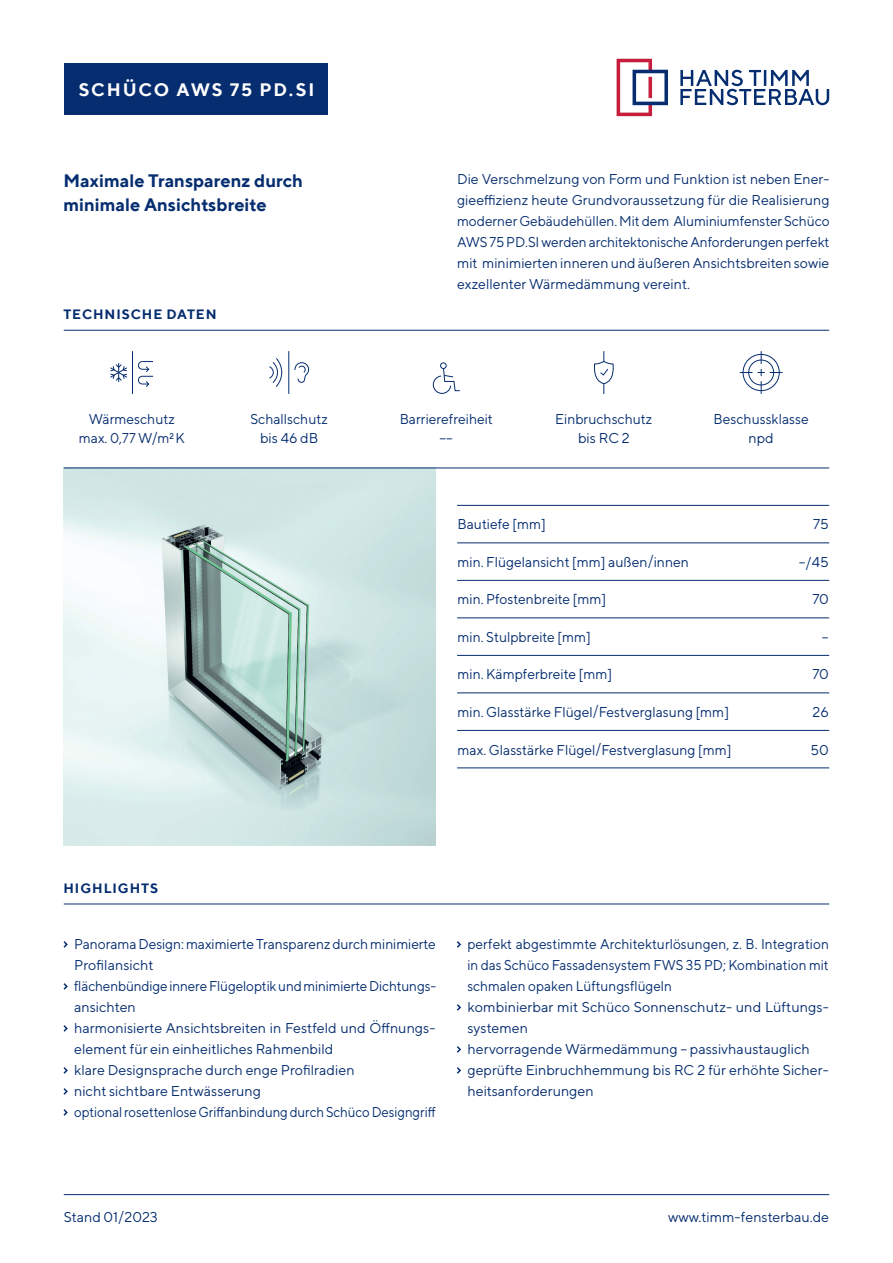
<style>
.page{position:relative;width:893px;height:1263px;background:#fff}
.page>*{position:absolute;margin:0;border:0;box-sizing:border-box;transform-origin:0 0}
.t1{font:700 18px/24px "TT Norms";color:#052d6f}
.t2{font:700 18px "TT Norms";letter-spacing:.095em;color:#fff}
.t3{font:14.25px/21px "TT Norms";color:#052d6f;text-align:center}
.t4{font:14.25px/21px "TT Norms";color:#052d6f;scale:.96 1}
.t5{font:700 13.5px "TT Norms";letter-spacing:.07em;color:#052d6f}
</style>
<div class="page">
<div style="left:64px;top:64px;width:263px;height:51px;background:#052d6f"></div>
<svg style="left:617px;top:59px;width:51px;height:57px"></svg>
<svg style="left:680px;top:70px;width:149px;height:35px"></svg>
<hr style="left:64px;top:1194px;width:765px;height:1px;background:#052d6f">
<hr style="left:64px;top:330px;width:765px;height:1px;background:#052d6f">
<hr style="left:64px;top:904px;width:765px;height:1px;background:#052d6f">
<svg style="left:63px;top:941px;width:5px;height:7px"></svg>
<svg style="left:63px;top:983px;width:5px;height:7px"></svg>
<svg style="left:63px;top:1025px;width:5px;height:7px"></svg>
<svg style="left:63px;top:1067px;width:5px;height:7px"></svg>
<svg style="left:63px;top:1088px;width:5px;height:7px"></svg>
<svg style="left:63px;top:1109px;width:5px;height:7px"></svg>
<svg style="left:457px;top:941px;width:4px;height:7px"></svg>
<svg style="left:457px;top:1004px;width:4px;height:7px"></svg>
<svg style="left:457px;top:1046px;width:4px;height:7px"></svg>
<svg style="left:457px;top:1067px;width:4px;height:7px"></svg>
<img style="left:64px;top:469px;width:372px;height:376px">
<hr style="left:457px;top:505px;width:372px;height:1px;background:#052d6f">
<hr style="left:457px;top:543px;width:372px;height:1px;background:#052d6f">
<hr style="left:457px;top:580px;width:372px;height:1px;background:#052d6f">
<hr style="left:457px;top:618px;width:372px;height:1px;background:#052d6f">
<hr style="left:457px;top:655px;width:372px;height:1px;background:#052d6f">
<hr style="left:457px;top:693px;width:372px;height:1px;background:#052d6f">
<hr style="left:457px;top:730px;width:372px;height:1px;background:#052d6f">
<hr style="left:457px;top:768px;width:372px;height:1px;background:#052d6f">
<svg style="left:269px;top:358px;width:13px;height:29px"></svg>
<hr style="left:288px;top:352px;width:1px;height:41px;background:#052d6f">
<svg style="left:294px;top:362px;width:15px;height:21px"></svg>
<hr style="left:132px;top:352px;width:1px;height:41px;background:#052d6f">
<svg style="left:110px;top:363px;width:17px;height:19px"></svg>
<svg style="left:138px;top:361px;width:15px;height:26px"></svg>
<hr style="left:603px;top:352px;width:1px;height:41px;background:#052d6f">
<svg style="left:594px;top:361px;width:20px;height:23px"></svg>
<div style="left:743px;top:354px;width:37px;height:37px;border:1px solid #052d6f;border-radius:50%"></div>
<div style="left:748px;top:360px;width:26px;height:25px;border:1px solid #052d6f;border-radius:50%"></div>
<svg style="left:770px;top:372px;width:12px;height:1px"></svg>
<svg style="left:758px;top:369px;width:6px;height:7px"></svg>
<svg style="left:740px;top:372px;width:12px;height:1px"></svg>
<div style="left:440px;top:362px;width:7px;height:7px;border:1px solid #052d6f;border-radius:50%"></div>
<svg style="left:433px;top:368px;width:27px;height:26px"></svg>
<hr style="left:64px;top:468px;width:765px;height:1px;background:#052d6f">
<p class="t2" style="left:79px;top:78px;width:237px">SCHÜCO AWS 75 PD.SI</p>
<p class="t1" style="left:63px;top:169px;width:241px">Maximale Transparenz durch minimale Ansichtsbreite</p>
<p class="t3" style="left:457px;top:168px;width:374px;text-align:justify">Die Verschmelzung von Form und Funktion ist neben Ener&shy;gieeffizienz heute Grundvoraussetzung für die Realisierung moderner Gebäudehüllen. Mit dem Aluminiumfenster Schüco AWS 75 PD.SI werden architektonische Anforderungen perfekt mit minimierten inneren und äußeren Ansichtsbreiten sowie exzellenter Wärmedämmung vereint.</p>
<p class="t5" style="left:63px;top:306px;width:155px">TECHNISCHE DATEN</p>
<p class="t3" style="left:89px;top:408px;width:88px">Wärmeschutz</p>
<p class="t3" style="left:79px;top:428px;width:108px">max. 0,77 W/m<sup>2</sup> K</p>
<p class="t3" style="left:250px;top:409px;width:79px;line-height:19.4px">Schallschutz bis 46 dB</p>
<p class="t3" style="left:555px;top:409px;width:99px;line-height:19.4px">Einbruchschutz bis RC 2</p>
<p class="t3" style="left:714px;top:409px;width:97px;line-height:19.4px">Beschussklasse npd</p>
<p class="t3" style="left:400px;top:409px;width:95px;line-height:19.4px">Barrierefreiheit ––</p>
<p class="t3" style="left:457px;top:514px;width:90px">Bautiefe [mm]</p>
<p class="t3" style="left:457px;top:551px;width:233px">min. Flügelansicht [mm] außen/innen</p>
<p class="t3" style="left:457px;top:589px;width:150px">min. Pfostenbreite [mm]</p>
<p class="t3" style="left:457px;top:626px;width:135px">min. Stulpbreite [mm]</p>
<p class="t3" style="left:457px;top:664px;width:156px">min. Kämpferbreite [mm]</p>
<p class="t3" style="left:457px;top:701px;width:273px">min. Glasstärke Flügel/Festverglasung [mm]</p>
<p class="t3" style="left:457px;top:739px;width:276px">max. Glasstärke Flügel/Festverglasung [mm]</p>
<p class="t3" style="left:813px;top:514px;width:17px">75</p>
<p class="t3" style="left:799px;top:551px;width:32px">–/45</p>
<p class="t3" style="left:812px;top:589px;width:18px">70</p>
<p class="t3" style="left:822px;top:626px;width:8px">–</p>
<p class="t3" style="left:812px;top:664px;width:18px">70</p>
<p class="t3" style="left:813px;top:701px;width:18px">26</p>
<p class="t3" style="left:810px;top:739px;width:20px">50</p>
<p class="t5" style="left:63px;top:880px;width:96px">HIGHLIGHTS</p>
<p class="t3" style="left:74px;top:933px;width:364px;text-align:left">Panorama Design: maximierte Transparenz durch minimierte Profilansicht<br>flächenbündige innere Flügeloptik und minimierte Dichtungs&shy;ansichten<br>harmonisierte Ansichtsbreiten in Festfeld und Öffnungs&shy;element für ein einheitliches Rahmenbild<br>klare Designsprache durch enge Profilradien<br>nicht sichtbare Entwässerung<br>optional rosettenlose Griffanbindung durch Schüco Designgriff</p>
<p class="t4" style="left:467px;top:933px;width:378px">perfekt abgestimmte Architekturlösungen, z. B. Integration in das Schüco Fassadensystem FWS 35 PD; Kombination mit schmalen opaken Lüftungsflügeln<br>kombinierbar mit Schüco Sonnenschutz- und Lüftungs&shy;systemen<br>hervorragende Wärmedämmung – passivhaustauglich geprüfte Einbruchhemmung bis RC 2 für erhöhte Sicher&shy;heitsanforderungen</p>
<p class="t3" style="left:64px;top:1206px;width:96px">Stand 01/2023</p>
<p class="t3" style="left:668px;top:1206px;width:163px">www.timm-fensterbau.de</p>
</div>
